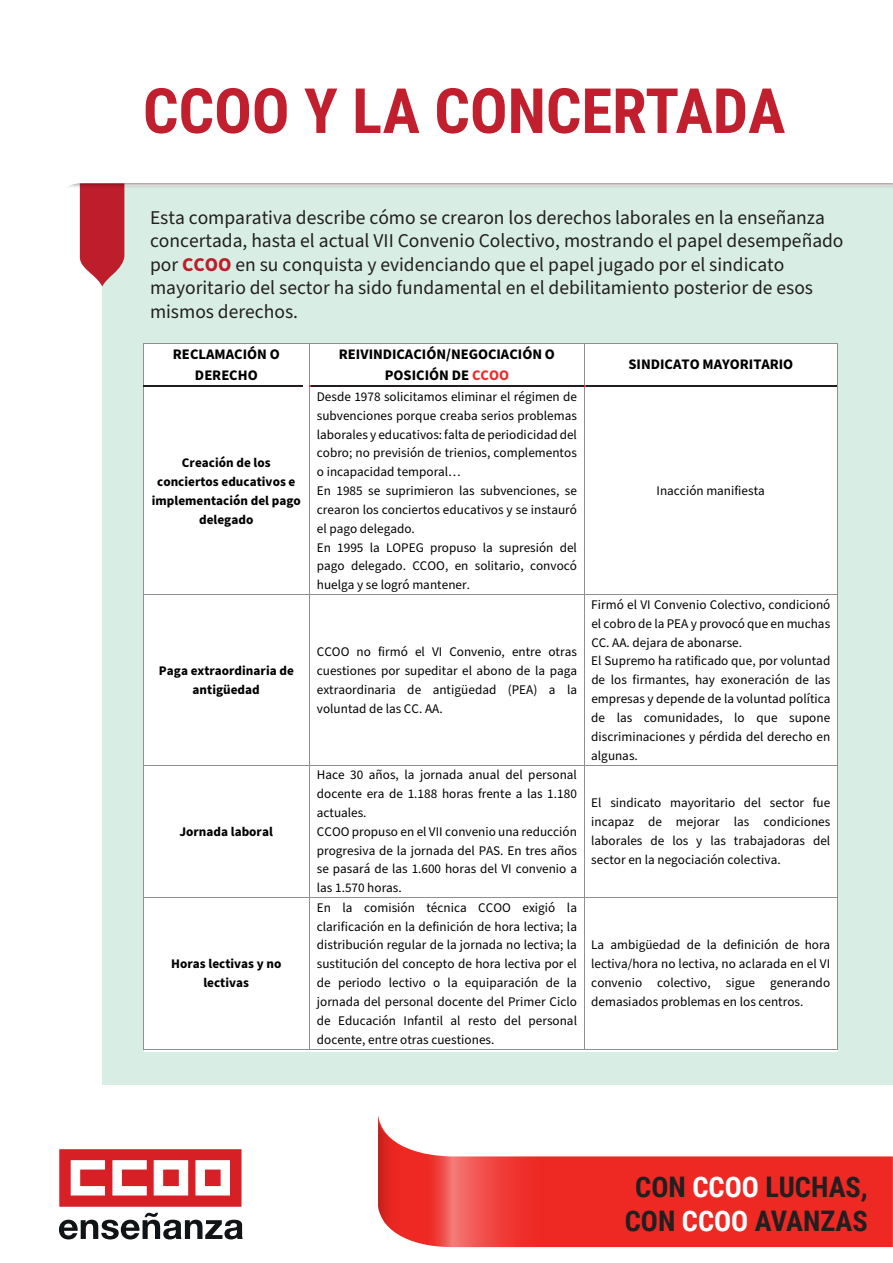
<style>
.page{position:relative;width:893px;height:1263px;background:#fff}
.page>*{position:absolute;margin:0;border:0;box-sizing:border-box;transform-origin:0 0}
.t1{font:700 62.4px "Roboto Condensed";color:#c11f2e}
.t2{font:700 28.35px/34px "Roboto Condensed";color:#231f20;text-align:center}
.t3{font:19.5px/23.4px "Source Sans Pro";color:#231f20}
.t4{font:700 14.55px/20.7px "Source Sans Pro";color:#000001;text-align:center}
.t5{font:13.2px/18.9px "Source Sans Pro";color:#000001;text-align:justify}
.t6{font:700 13.2px/18.9px "Source Sans Pro";color:#000001;text-align:center}
.s1{font-weight:700;color:#be1d2c}
.s2{color:#ee2d2d}
.s3{color:#fff}
</style>
<div class="page">
<svg style="left:58px;top:1156px;width:835px;height:91px;fill:#ee2823"></svg>
<svg style="left:323px;top:1115px;width:244px;height:132px"></svg>
<svg style="left:244px;top:1115px;width:134px;height:89px"></svg>
<div style="left:102px;top:186px;width:791px;height:899px;background:#d8eee5"></div>
<svg style="left:68px;top:183px;width:825px;height:104px"></svg>
<div style="left:57px;top:1147px;width:187px;height:62px;background:#d71f26;border:2px solid #fff"></div>
<svg style="left:70px;top:1160px;width:35px;height:36px"></svg>
<svg style="left:112px;top:1160px;width:35px;height:36px"></svg>
<svg style="left:153px;top:1160px;width:36px;height:36px"></svg>
<svg style="left:195px;top:1160px;width:35px;height:36px"></svg>
<svg style="left:59px;top:1213px;width:184px;height:26px"></svg>
<div style="left:144px;top:344px;width:693px;height:708px;background:#fff"></div>
<hr style="left:143px;top:343px;width:166px;height:1px;background:#8e9091">
<hr style="left:310px;top:343px;width:274px;height:1px;background:#8e9091">
<hr style="left:584px;top:343px;width:253px;height:1px;background:#8e9091">
<hr style="left:143px;top:344px;width:1px;height:41px;background:#8e9091">
<hr style="left:309px;top:344px;width:1px;height:41px;background:#8e9091">
<hr style="left:584px;top:344px;width:1px;height:41px;background:#8e9091">
<hr style="left:837px;top:344px;width:1px;height:41px;background:#8e9091">
<hr style="left:143px;top:385px;width:160px;height:2px;background:#231f20">
<hr style="left:311px;top:385px;width:273px;height:2px;background:#231f20">
<hr style="left:586px;top:385px;width:251px;height:2px;background:#231f20">
<hr style="left:143px;top:387px;width:1px;height:208px;background:#8e9091">
<hr style="left:309px;top:387px;width:1px;height:208px;background:#8e9091">
<hr style="left:584px;top:387px;width:1px;height:208px;background:#8e9091">
<hr style="left:837px;top:387px;width:1px;height:208px;background:#8e9091">
<hr style="left:143px;top:595px;width:166px;height:1px;background:#8e9091">
<hr style="left:310px;top:595px;width:274px;height:1px;background:#8e9091">
<hr style="left:584px;top:595px;width:253px;height:1px;background:#8e9091">
<hr style="left:143px;top:595px;width:1px;height:170px;background:#8e9091">
<hr style="left:309px;top:595px;width:1px;height:170px;background:#8e9091">
<hr style="left:584px;top:595px;width:1px;height:170px;background:#8e9091">
<hr style="left:837px;top:595px;width:1px;height:170px;background:#8e9091">
<hr style="left:143px;top:765px;width:166px;height:1px;background:#8e9091">
<hr style="left:310px;top:765px;width:274px;height:1px;background:#8e9091">
<hr style="left:584px;top:765px;width:253px;height:1px;background:#8e9091">
<hr style="left:143px;top:765px;width:1px;height:132px;background:#8e9091">
<hr style="left:309px;top:765px;width:1px;height:132px;background:#8e9091">
<hr style="left:584px;top:765px;width:1px;height:132px;background:#8e9091">
<hr style="left:837px;top:765px;width:1px;height:132px;background:#8e9091">
<hr style="left:143px;top:897px;width:166px;height:1px;background:#8e9091">
<hr style="left:310px;top:897px;width:274px;height:1px;background:#8e9091">
<hr style="left:584px;top:897px;width:253px;height:1px;background:#8e9091">
<hr style="left:143px;top:898px;width:1px;height:151px;background:#8e9091">
<hr style="left:143px;top:1049px;width:166px;height:1px;background:#8e9091">
<hr style="left:309px;top:898px;width:1px;height:151px;background:#8e9091">
<hr style="left:310px;top:1049px;width:274px;height:1px;background:#8e9091">
<hr style="left:584px;top:898px;width:1px;height:151px;background:#8e9091">
<hr style="left:584px;top:1049px;width:253px;height:1px;background:#8e9091">
<hr style="left:837px;top:898px;width:1px;height:151px;background:#8e9091">
<h1 class="t1" style="left:143px;top:67px;width:644px">CCOO Y LA CONCERTADA</h1>
<p class="t3" style="left:150px;top:206px;width:695px">Esta comparativa describe cómo se crearon los derechos laborales en la enseñanza concertada, hasta el actual VII Convenio Colectivo, mostrando el papel desempeñado por <span class="s1">CCOO</span> en su conquista y evidenciando que el papel jugado por el sindicato mayoritario del sector ha sido fundamental en el debilitamiento posterior de esos mismos derechos.</p>
<p class="t4" style="left:173px;top:344px;width:108px">RECLAMACIÓN O<br>DERECHO</p>
<p class="t4" style="left:339px;top:344px;width:218px">REIVINDICACIÓN/NEGOCIACIÓN O<br>POSICIÓN DE <span class="s2">CCOO</span></p>
<p class="t4" style="left:628px;top:354px;width:166px">SINDICATO MAYORITARIO</p>
<p class="t6" style="left:152px;top:453px;width:151px">Creación de los conciertos educativos e implementación del pago delegado</p>
<p class="t6" style="left:159px;top:661px;width:136px">Paga extraordinaria de antigüedad</p>
<p class="t6" style="left:180px;top:822px;width:95px">Jornada laboral</p>
<p class="t6" style="left:171px;top:955px;width:112px">Horas lectivas y no lectivas</p>
<p class="t5" style="left:317px;top:387px;width:262px;text-align:left">Desde 1978 solicitamos eliminar el régimen de subvenciones porque creaba serios problemas laborales y educativos: falta de periodicidad del cobro; no previsión de trienios, complementos o incapacidad temporal…<br>En 1985 se suprimieron las subvenciones, se crearon los conciertos educativos y se instauró el pago delegado.<br>En 1995 la LOPEG propuso la supresión del pago delegado. CCOO, en solitario, convocó huelga y se logró mantener.</p>
<p class="t5" style="left:317px;top:643px;width:262px">CCOO no firmó el VI Convenio, entre otras cuestiones por supeditar el abono de la paga extraordinaria de antigüedad (PEA) a la voluntad de las CC. AA.</p>
<p class="t5" style="left:317px;top:766px;width:262px;text-align:left">Hace 30 años, la jornada anual del personal docente era de 1.188 horas frente a las 1.180 actuales.<br>CCOO propuso en el VII convenio una reducción progresiva de la jornada del PAS. En tres años se pasará de las 1.600 horas del VI convenio a las 1.570 horas.</p>
<p class="t5" style="left:317px;top:898px;width:262px">En la comisión técnica CCOO exigió la clarificación en la definición de hora lectiva; la distribución regular de la jornada no lectiva; la sustitución del concepto de hora lectiva por el de periodo lectivo o la equiparación de la jornada del personal docente del Primer Ciclo de Educación Infantil al resto del personal docente, entre otras cuestiones.</p>
<p class="t5" style="left:657px;top:482px;width:110px">Inacción manifiesta</p>
<p class="t5" style="left:591px;top:595px;width:241px;text-align:left">Firmó el VI Convenio Colectivo, condicionó el cobro de la PEA y provocó que en muchas CC. AA. dejara de abonarse.<br>El Supremo ha ratificado que, por voluntad de los firmantes, hay exoneración de las empresas y depende de la voluntad política de las comunidades, lo que supone discriminaciones y pérdida del derecho en algunas.</p>
<p class="t5" style="left:591px;top:794px;width:241px">El sindicato mayoritario del sector fue incapaz de mejorar las condiciones laborales de los y las trabajadoras del sector en la negociación colectiva.</p>
<p class="t5" style="left:591px;top:936px;width:240px">La ambigüedad de la definición de hora lectiva/hora no lectiva, no aclarada en el VI convenio colectivo, sigue generando demasiados problemas en los centros.</p>
<h2 class="t2" style="left:625px;top:1169px;width:245px">CON <span class="s3">CCOO</span> LUCHAS,<br>CON <span class="s3">CCOO</span> AVANZAS</h2>
</div>
